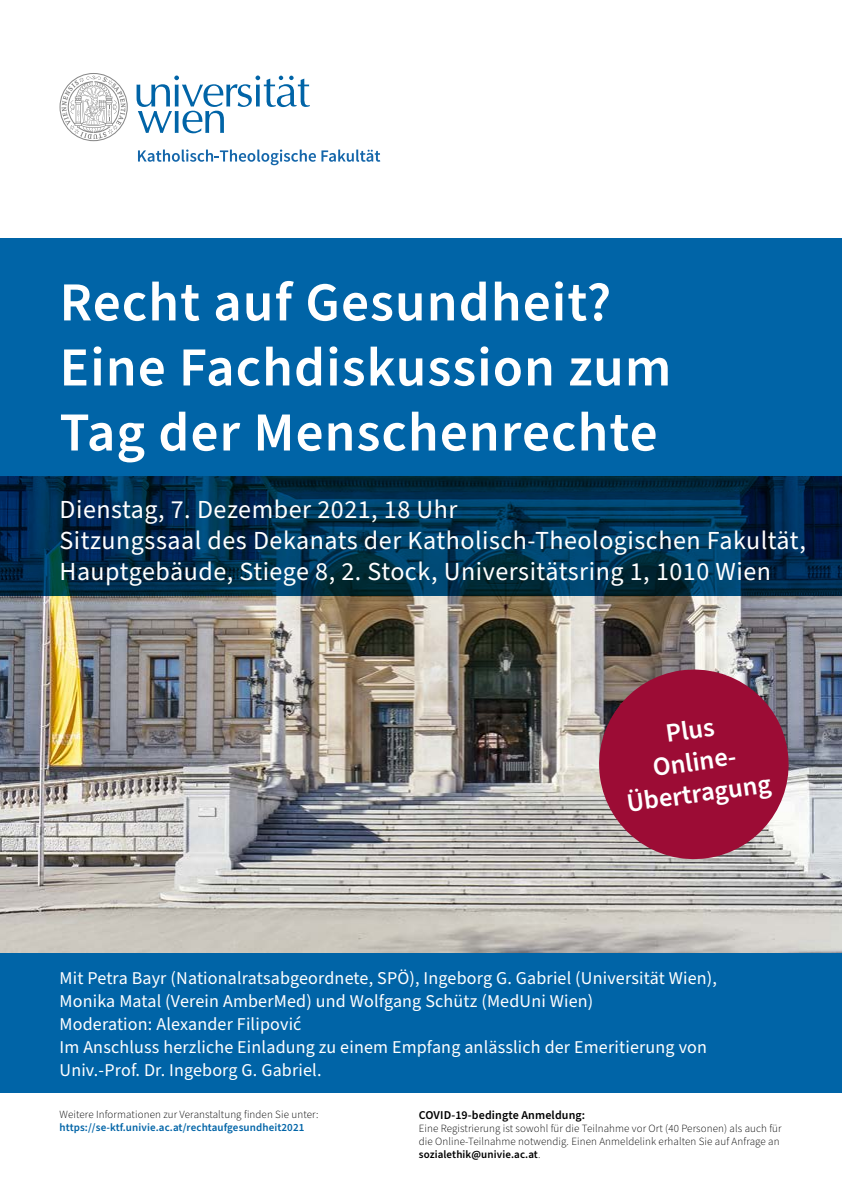
<style>
.page{position:relative;width:842px;height:1191px;background:#fff}
.page>*{position:absolute;margin:0;border:0;box-sizing:border-box;transform-origin:0 0}
.t1{font:600 55px/65px "Source Sans Pro";letter-spacing:.02em;color:#fff}
.t2{font:600 26.5px/31.8px "Source Sans Pro";color:#fff;text-align:center}
.t3{font:26px/31px "Source Sans Pro";letter-spacing:.02em;color:#fff}
.t4{font:18px/23px "Source Sans Pro";letter-spacing:.01em;color:#fff}
.t5{font:600 12px "Source Sans Pro";letter-spacing:.01em;color:#000}
.t6{font:300 11px/13.2px "Source Sans Pro";letter-spacing:.01em;color:#000}
.t7{font:600 11px "Source Sans Pro";letter-spacing:.01em;color:#0064a7}
.s1{font-weight:600}
</style>
<div class="page">
<img style="left:0;top:595px;width:842px;height:357px">
<div style="left:0;top:952px;width:842px;height:140px;background:#0064a7"></div>
<svg style="left:0;top:238px;width:842px;height:357px;background:#00528a"></svg>
<svg style="left:593px;top:663px;width:202px;height:202px;background:#9e3a56"></svg>
<svg style="left:60px;top:73px;width:68px;height:68px"></svg>
<svg style="left:137px;top:75px;width:173px;height:58px"></svg>
<svg style="left:138px;top:149px;width:242px;height:16px"></svg>
<h1 class="t1" style="left:60px;top:271px;width:613px">Recht auf Gesundheit?<br>Eine Fachdiskussion zum<br>Tag der Menschenrechte</h1>
<h3 class="t3" style="left:60px;top:495px;width:748px">Dienstag, 7. Dezember 2021, 18 Uhr<br>Sitzungssaal des Dekanats der Katholisch-Theologischen Fakultät,<br>Hauptgebäude, Stiege 8, 2. Stock, Universitätsring 1, 1010 Wien</h3>
<h2 class="t2" style="left:616px;top:725px;width:147px;rotate:-8deg">Plus<br>Online-<br>Übertragung</h2>
<p class="t4" style="left:60px;top:967px;width:659px">Mit Petra Bayr (Nationalratsabgeordnete, SPÖ), Ingeborg G. Gabriel (Universität Wien), Monika Matal (Verein AmberMed) und Wolfgang Schütz (MedUni Wien)<br>Moderation: Alexander Filipović<br>Im Anschluss herzliche Einladung zu einem Empfang anlässlich der Emeritierung von Univ.-Prof. Dr. Ingeborg G. Gabriel.</p>
<p class="t6" style="left:60px;top:1107px;width:260px">Weitere Informationen zur Veranstaltung finden Sie unter:</p>
<p class="t7" style="left:60px;top:1119px;width:246px">https://se-ktf.univie.ac.at/rechtaufgesundheit2021</p>
<p class="t5" style="left:419px;top:1106px;width:168px">COVID-19-bedingte Anmeldung:</p>
<p class="t6" style="left:419px;top:1121px;width:364px">Eine Registrierung ist sowohl für die Teilnahme vor Ort (40 Personen) als auch für die Online-Teilnahme notwendig. Einen Anmeldelink erhalten Sie auf Anfrage an <span class="s1">sozialethik@univie.ac.at</span>.</p>
</div>
